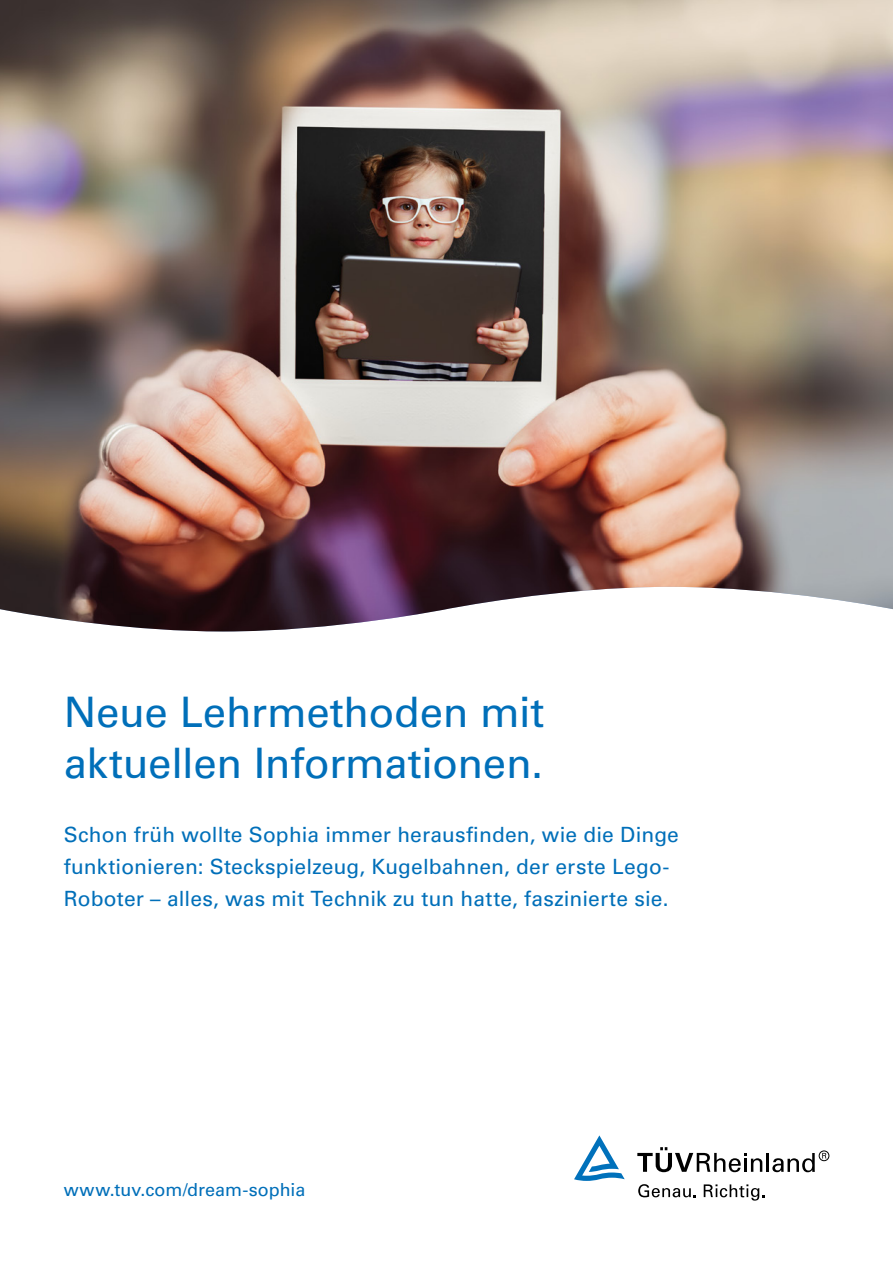
<style>
.page{position:relative;width:893px;height:1263px;background:#fff}
.page>*{position:absolute;margin:0;border:0;box-sizing:border-box;transform-origin:0 0}
.t1{font:42px/51px "Univers LT Pro 55 Roman";letter-spacing:-.005em;color:#006fb9}
.t2{font:21px/32px "Univers LT Pro 55 Roman";letter-spacing:.005em;color:#006fb9}
.t3{font:18px "Univers LT Pro 55 Roman";color:#006fb9}
</style>
<div class="page">
<svg style="left:574px;top:1135px;width:51px;height:46px"></svg>
<svg style="left:637px;top:1147px;width:125px;height:25px"></svg>
<hr style="left:766px;top:1153px;width:3px;height:19px;background:#000">
<svg style="left:772px;top:1153px;width:43px;height:19px"></svg>
<div style="left:819px;top:1151px;width:10px;height:10px;border:1px solid #000;border-radius:50%"></div>
<svg style="left:822px;top:1153px;width:4px;height:5px"></svg>
<svg style="left:638px;top:1184px;width:58px;height:13px"></svg>
<svg style="left:704px;top:1184px;width:60px;height:16px"></svg>
<img style="left:0;top:0;width:893px;height:631px">
<h1 class="t1" style="left:64px;top:685px;width:482px">Neue Lehrmethoden mit aktuellen Informationen.</h1>
<p class="t2" style="left:64px;top:818px;width:617px">Schon früh wollte Sophia immer herausfinden, wie die Dinge funktionieren: Steckspielzeug, Kugelbahnen, der erste Lego-<br>Roboter – alles, was mit Technik zu tun hatte, faszinierte sie.</p>
<p class="t3" style="left:64px;top:1177px;width:243px">www.tuv.com/dream-sophia</p>
</div>
